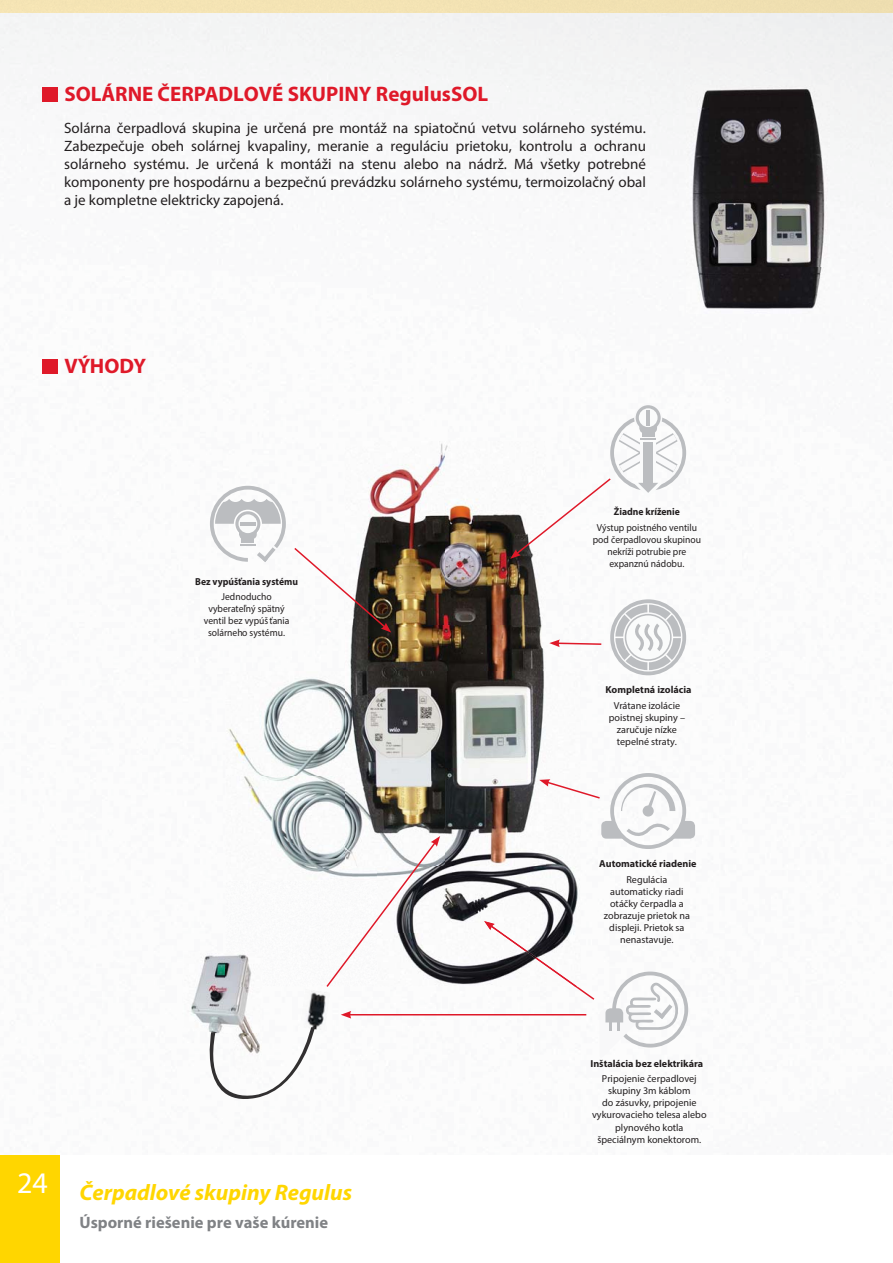
<style>
.page{position:relative;width:893px;height:1263px;background:#fff}
.page>*{position:absolute;margin:0;border:0;box-sizing:border-box;transform-origin:0 0}
.t1{font:italic 700 22.5px "Myriad Pro";color:#ffd600}
.t2{font:700 21px "Myriad Pro";color:#df1929}
.t3{font:700 16.5px "Myriad Pro";color:#808285}
.t4{font:15px/18px "Myriad Pro";color:#231f20;text-align:justify}
.t5{font:10.2px/12.1px "Myriad Pro";color:#231f20;text-align:center}
.t6{font:10.2px/12.1px "Myriad Pro";color:#231f20;text-align:center;scale:.95 1}
.t7{font:700 10.2px "Myriad Pro";color:#231f20}
.t8{font:700 10.2px "Myriad Pro";color:#231f20;scale:.95 1}
</style>
<div class="page">
<div style="left:0;top:1155px;width:60px;height:108px;background:#ffd600"></div>
<div style="left:0;top:0;width:893px;height:13px;background:#f3e2b3"></div>
<div style="left:42px;top:359px;width:16px;height:15px;background:#df1929"></div>
<img style="left:226px;top:671px;width:120px;height:105px">
<img style="left:530px;top:671px;width:50px;height:250px">
<img style="left:226px;top:776px;width:120px;height:210px">
<img style="left:440px;top:865px;width:90px;height:121px">
<svg style="left:484px;top:921px;width:110px;height:79px"></svg>
<img style="left:346px;top:442px;width:200px;height:423px">
<svg style="left:210px;top:486px;width:76px;height:76px"></svg>
<hr style="left:242px;top:539px;width:12px;height:4px;background:#bbbdc0">
<div style="left:636px;top:405px;width:25px;height:25px;background:#bbbdc0;border-radius:50%"></div>
<svg style="left:639px;top:408px;width:19px;height:19px"></svg>
<hr style="left:647px;top:410px;width:3px;height:15px;background:#bbbdc0">
<svg style="left:610px;top:599px;width:76px;height:76px"></svg>
<svg style="left:293px;top:546px;width:98px;height:86px"></svg>
<svg style="left:510px;top:415px;width:176px;height:144px"></svg>
<svg style="left:539px;top:773px;width:156px;height:76px"></svg>
<svg style="left:549px;top:639px;width:54px;height:8px"></svg>
<svg style="left:600px;top:971px;width:88px;height:89px"></svg>
<svg style="left:325px;top:836px;width:115px;height:152px"></svg>
<hr style="left:349px;top:1014px;width:237px;height:1px;background:#df1929">
<svg style="left:341px;top:1011px;width:10px;height:7px"></svg>
<img style="left:300px;top:989px;width:30px;height:42px">
<img style="left:183px;top:952px;width:79px;height:82px">
<img style="left:226px;top:952px;width:36px;height:34px">
<svg style="left:197px;top:1027px;width:118px;height:82px"></svg>
<div style="left:42px;top:87px;width:16px;height:15px;background:#df1929"></div>
<img style="left:686px;top:85px;width:143px;height:229px">
<h2 class="t2" style="left:64px;top:86px;width:425px">SOLÁRNE ČERPADLOVÉ SKUPINY RegulusSOL</h2>
<p class="t4" style="left:64px;top:121px;width:583px">Solárna čerpadlová skupina je určená pre montáž na spiatočnú vetvu solárneho systému.<br>Zabezpečuje obeh solárnej kvapaliny, meranie a reguláciu prietoku, kontrolu a ochranu solárneho systému. Je určená k montáži na stenu alebo na nádrž. Má všetky potrebné komponenty pre hospodárnu a bezpečnú prevádzku solárneho systému, termoizolačný obal a je kompletne elektricky zapojená.</p>
<h2 class="t2" style="left:64px;top:358px;width:83px">VÝHODY</h2>
<p class="t8" style="left:195px;top:577px;width:110px">Bez vypúšťania systému</p>
<p class="t6" style="left:204px;top:590px;width:92px">Jednoducho vyberateľný spätný ventil bez vypúšťania solárneho systému.</p>
<h1 class="t1" style="left:17px;top:1183px;width:337px"><sup>24</sup> Čerpadlové skupiny Regulus</h1>
<p class="t3" style="left:80px;top:1216px;width:250px">Úsporné riešenie pre vaše kúrenie</p>
<p class="t8" style="left:614px;top:508px;width:71px">Žiadne kríženie</p>
<p class="t6" style="left:593px;top:522px;width:115px">Výstup poistného ventilu pod čerpadlovou skupinou nekríži potrubie pre expanznú nádobu.</p>
<p class="t7" style="left:605px;top:686px;width:88px">Kompletná izolácia</p>
<p class="t5" style="left:609px;top:700px;width:78px">Vrátane izolácie poistnej skupiny – zaručuje nízke tepelné straty.</p>
<p class="t7" style="left:599px;top:860px;width:99px">Automatické riadenie</p>
<p class="t5" style="left:604px;top:874px;width:88px">Regulácia automaticky riadi otáčky čerpadla a zobrazuje prietok na displeji. Prietok sa nenastavuje.</p>
<p class="t7" style="left:590px;top:1059px;width:114px">Inštalácia bez elektrikára</p>
<p class="t5" style="left:592px;top:1073px;width:116px">Pripojenie čerpadlovej skupiny 3m káblom<br>do zásuvky, pripojenie vykurovacieho telesa alebo plynového kotla špeciálnym konektorom.</p>
</div>
